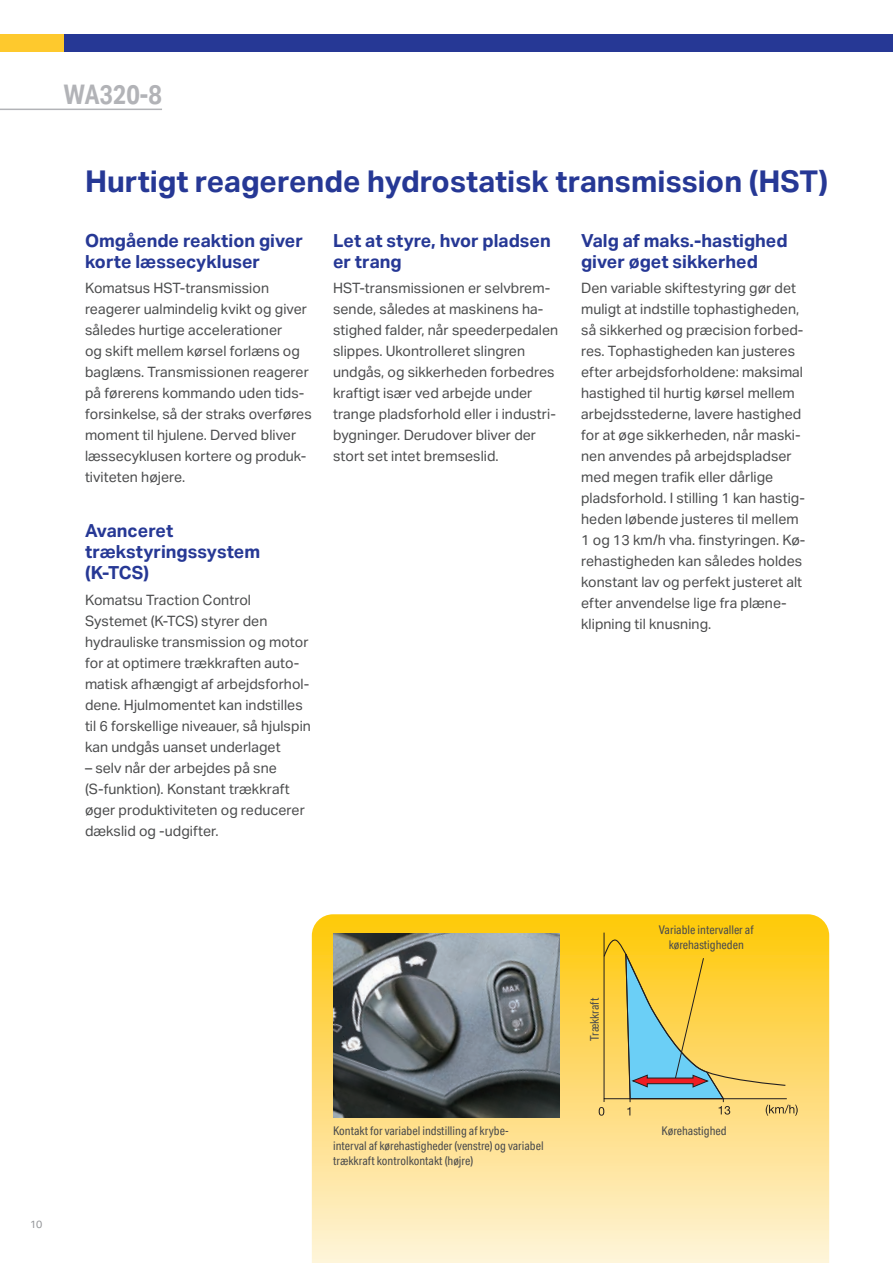
<style>
.page{position:relative;width:893px;height:1263px;background:#fff}
.page>*{position:absolute;margin:0;border:0;box-sizing:border-box;transform-origin:0 0}
.t1{font:700 30px "Aktiv Grotesk";color:#263895}
.t2{font:700 27px "Aktiv Grotesk Cd";color:#b2b3b7}
.t3{font:700 18px/21px "Aktiv Grotesk";color:#263895}
.t4{font:14.25px/21px "Aktiv Grotesk";color:#4b4c4d}
.t5{font:12px/15px "Aktiv Grotesk Cd";color:#4b4c4d;text-align:center}
.t6{font:10.5px "Aktiv Grotesk";color:#939598}
</style>
<div class="page">
<svg style="left:312px;top:914px;width:517px;height:349px;background:#fde290"></svg>
<svg style="left:599px;top:932px;width:199px;height:184px;background:#e1c95e"></svg>
<img style="left:333px;top:933px;width:227px;height:184px">
<hr style="left:0;top:109px;width:162px;height:1px;background:#b2b3b7">
<div style="left:0;top:34px;width:143px;height:17px;background:#fec92d"></div>
<div style="left:64px;top:34px;width:829px;height:17px;background:#263895"></div>
<h2 class="t2" style="left:64px;top:79px;width:100px">WA320-8</h2>
<h1 class="t1" style="left:85px;top:164px;width:745px">Hurtigt reagerende hydrostatisk transmission (HST)</h1>
<p class="t3" style="left:85px;top:230px;width:219px">Omgående reaktion giver korte læssecykluser</p>
<p class="t4" style="left:85px;top:278px;width:228px">Komatsus HST-transmission reagerer ualmindelig kvikt og giver således hurtige accelerationer<br>og skift mellem kørsel forlæns og baglæns. Transmissionen reagerer på førerens kommando uden tids&shy;forsinkelse, så der straks overføres moment til hjulene. Derved bliver læssecyklusen kortere og produk&shy;tiviteten højere.</p>
<p class="t3" style="left:85px;top:521px;width:177px">Avanceret trækstyringssystem (K-TCS)</p>
<p class="t4" style="left:85px;top:589px;width:227px">Komatsu Traction Control Systemet (K-TCS) styrer den hydrauliske transmission og motor for at optimere trækkraften auto&shy;matisk afhængigt af arbejdsforhol&shy;dene. Hjulmomentet kan indstilles til 6 forskellige niveauer, så hjulspin kan undgås uanset underlaget</p>
<p class="t4" style="left:85px;top:757px;width:221px">– selv når der arbejdes på sne (S-funktion). Konstant trækkraft øger produktiviteten og reducerer dækslid og -udgifter.</p>
<p class="t3" style="left:333px;top:230px;width:219px">Let at styre, hvor pladsen er trang</p>
<p class="t4" style="left:333px;top:278px;width:227px">HST-transmissionen er selvbrem&shy;sende, således at maskinens ha&shy;stighed falder, når speederpedalen slippes. Ukontrolleret slingren undgås, og sikkerheden forbedres kraftigt især ved arbejde under trange pladsforhold eller i industri&shy;bygninger. Derudover bliver der stort set intet bremseslid.</p>
<p class="t3" style="left:581px;top:230px;width:208px">Valg af maks.-hastighed giver øget sikkerhed</p>
<p class="t4" style="left:581px;top:278px;width:226px">Den variable skiftestyring gør det muligt at indstille tophastigheden, så sikkerhed og præcision forbed&shy;res. Tophastigheden kan justeres efter arbejdsforholdene: maksimal hastighed til hurtig kørsel mellem arbejdsstederne, lavere hastighed for at øge sikkerheden, når maski&shy;nen anvendes på arbejdspladser med megen trafik eller dårlige pladsforhold. I stilling 1 kan hastig&shy;heden løbende justeres til mellem 1 og 13 km/h vha. finstyringen. Kø&shy;rehastigheden kan således holdes konstant lav og perfekt justeret alt efter anvendelse lige fra plæne&shy;klipning til knusning.</p>
<p class="t6" style="left:30px;top:1218px;width:14px">10</p>
<p class="t5" style="left:333px;top:1123px;width:212px;text-align:left">Kontakt for variabel indstilling af krybe&shy;interval af kørehastigheder (venstre) og variabel trækkraft kontrolkontakt (højre)</p>
<p class="t5" style="left:587px;top:1041px;width:45px;rotate:-90deg">Trækkraft</p>
<p class="t5" style="left:659px;top:922px;width:96px">Variable intervaller af kørehastigheden</p>
<p class="t5" style="left:662px;top:1123px;width:67px">Kørehastighed</p>
</div>
